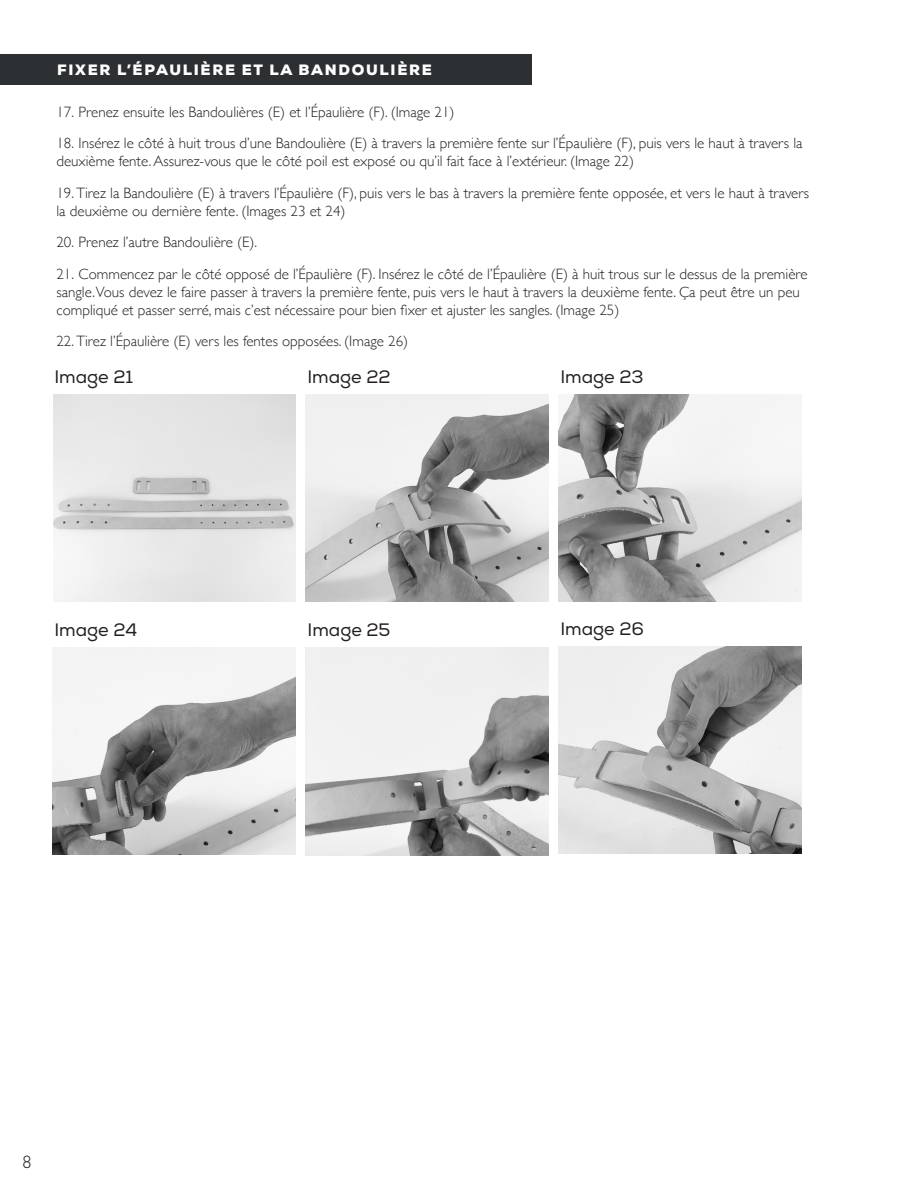
<style>
.page{position:relative;width:918px;height:1188px;background:#fff}
.page>*{position:absolute;margin:0;border:0;box-sizing:border-box;transform-origin:0 0}
.t1{font:18px "Nexa";color:#231f20}
.t2{font:300 18px "Gill Sans Nova";color:#231f20}
.t3{font:300 15px/18px "Gill Sans";color:#231f20}
.t4{font:900 15px "Nexa";letter-spacing:.115em;color:#fff}
</style>
<div class="page">
<div style="left:0;top:54px;width:531px;height:31px;background:#2d3032"></div>
<img style="left:53px;top:394px;width:242px;height:207px">
<img style="left:305px;top:394px;width:243px;height:207px">
<img style="left:559px;top:394px;width:242px;height:207px">
<img style="left:53px;top:648px;width:242px;height:207px">
<img style="left:306px;top:647px;width:242px;height:208px">
<img style="left:558px;top:647px;width:243px;height:206px">
<p class="t4" style="left:57px;top:60px;width:376px">FIXER L’ÉPAULIÈRE ET LA BANDOULIÈRE</p>
<p class="t3" style="left:56px;top:102px;width:400px">17. Prenez ensuite les Bandoulières (E) et l’Épaulière (F). (Image 21)</p>
<p class="t3" style="left:56px;top:133px;width:748px">18. Insérez le côté à huit trous d’une Bandoulière (E) à travers la première fente sur l’Épaulière (F), puis vers le haut à travers la deuxième fente. Assurez-vous que le côté poil est exposé ou qu’il fait face à l’extérieur. (Image 22)</p>
<p class="t3" style="left:56px;top:183px;width:754px">19. Tirez la Bandoulière (E) à travers l’Épaulière (F), puis vers le bas à travers la première fente opposée, et vers le haut à travers la deuxième ou dernière fente. (Images 23 et 24)</p>
<p class="t3" style="left:56px;top:232px;width:202px">20. Prenez l’autre Bandoulière (E).</p>
<p class="t3" style="left:56px;top:264px;width:753px">21. Commencez par le côté opposé de l’Épaulière (F). Insérez le côté de l’Épaulière (E) à huit trous sur le dessus de la première sangle.Vous devez le faire passer à travers la première fente, puis vers le haut à travers la deuxième fente. Ça peut être un peu compliqué et passer serré, mais c’est nécessaire pour bien fixer et ajuster les sangles. (Image 25)</p>
<p class="t3" style="left:56px;top:331px;width:353px">22. Tirez l’Épaulière (E) vers les fentes opposées. (Image 26)</p>
<p class="t1" style="left:54px;top:366px;width:80px">Image 21</p>
<p class="t1" style="left:307px;top:366px;width:85px">Image 22</p>
<p class="t1" style="left:560px;top:366px;width:85px">Image 23</p>
<p class="t1" style="left:54px;top:619px;width:85px">Image 24</p>
<p class="t1" style="left:308px;top:619px;width:84px">Image 25</p>
<p class="t1" style="left:560px;top:618px;width:85px">Image 26</p>
<p class="t2" style="left:22px;top:1150px;width:10px">8</p>
</div>
